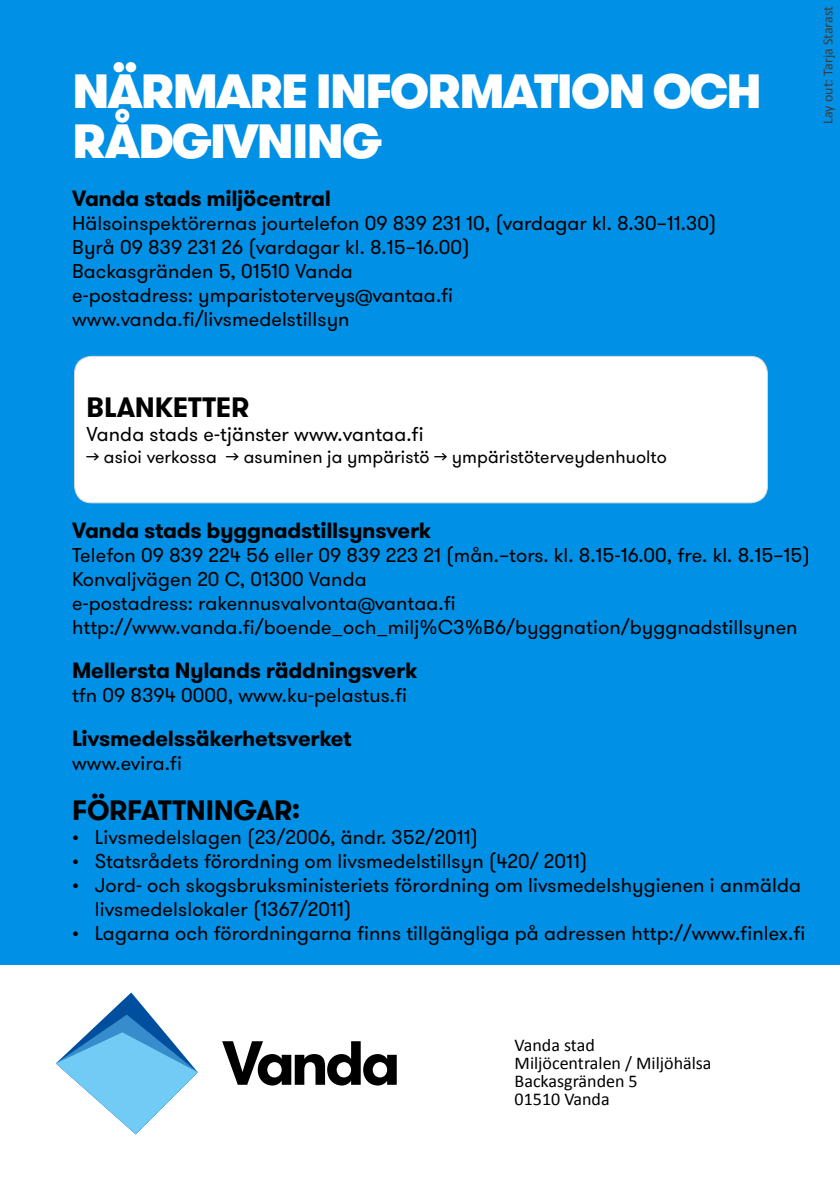
<style>
.page{position:relative;width:840px;height:1191px;background:#fff}
.page>*{position:absolute;margin:0;border:0;box-sizing:border-box;transform-origin:0 0}
.t1{font:900 48px/50px "GT Walsheim";letter-spacing:-.035em;color:#fff}
.t2{font:700 28px "GT Walsheim";letter-spacing:-.01em;color:#000}
.t3{font:700 22px "GT Walsheim";letter-spacing:-.015em;color:#000}
.t4{font:20px/24px "GT Walsheim";letter-spacing:.005em;color:#000}
.t5{font:18px "GT Walsheim";letter-spacing:.005em;color:#000}
.t6{font:18px/18px "Calibri";color:#000}
.t7{font:14px "Calibri";color:#3c3c3b}
</style>
<div class="page">
<div style="left:0;top:0;width:839px;height:964px;background:#0091e6"></div>
<svg style="left:56px;top:992px;width:142px;height:142px"></svg>
<svg style="left:222px;top:1041px;width:174px;height:44px"></svg>
<div style="left:75px;top:356px;width:692px;height:147px;background:#fff;border-radius:17px"></div>
<div style="left:74px;top:356px;width:693px;height:147px;border:1px solid #dbdbd8;border-radius:17px"></div>
<h1 class="t1" style="left:72px;top:66px;width:690px">NÄRMARE INFORMATION OCH<br>RÅDGIVNING</h1>
<p class="t3" style="left:72px;top:184px;width:260px">Vanda stads miljöcentral</p>
<p class="t4" style="left:72px;top:212px;width:645px">Hälsoinspektörernas jourtelefon 09 839 231 10, (vardagar kl. 8.30–11.30)<br>Byrå 09 839 231 26 (vardagar kl. 8.15–16.00)<br>Backasgränden 5, 01510 Vanda<br>e-postadress: ymparistoterveys@vantaa.fi www.vanda.fi/livsmedelstillsyn</p>
<p class="t7" style="left:818px;top:124px;width:119px;rotate:-90deg">Lay out: Tarja Starast</p>
<h2 class="t2" style="left:87px;top:389px;width:164px">BLANKETTER</h2>
<p class="t4" style="left:86px;top:422px;width:338px">Vanda stads e-tjänster www.vantaa.fi</p>
<p class="t5" style="left:86px;top:445px;width:581px">→ asioi verkossa → asuminen ja ympäristö → ympäristöterveydenhuolto</p>
<p class="t3" style="left:72px;top:516px;width:360px">Vanda stads byggnadstillsynsverk</p>
<p class="t4" style="left:72px;top:544px;width:739px">Telefon 09 839 224 56 eller 09 839 223 21 (mån.–tors. kl. 8.15-16.00, fre. kl. 8.15–15)<br>Konvaljvägen 20 C, 01300 Vanda<br>e-postadress: rakennusvalvonta@vantaa.fi http://www.vanda.fi/boende_och_milj%C3%B6/byggnation/byggnadstillsynen</p>
<p class="t3" style="left:72px;top:656px;width:346px">Mellersta Nylands räddningsverk</p>
<p class="t4" style="left:72px;top:684px;width:336px">tfn 09 8394 0000, www.ku-pelastus.fi</p>
<p class="t3" style="left:72px;top:724px;width:281px">Livsmedelssäkerhetsverket</p>
<p class="t4" style="left:72px;top:752px;width:111px">www.evira.fi</p>
<h2 class="t2" style="left:72px;top:792px;width:229px">FÖRFATTNINGAR:</h2>
<p class="t4" style="left:72px;top:826px;width:407px">• Livsmedelslagen (23/2006, ändr. 352/2011)</p>
<p class="t4" style="left:72px;top:850px;width:516px">• Statsrådets förordning om livsmedelstillsyn (420/ 2011)</p>
<p class="t4" style="left:95px;top:874px;width:707px;text-indent:-23px">• Jord- och skogsbruksministeriets förordning om livsmedelshygienen i anmälda livsmedelslokaler (1367/2011)</p>
<p class="t4" style="left:72px;top:922px;width:734px">• Lagarna och förordningarna finns tillgängliga på adressen http://www.finlex.fi</p>
<p class="t6" style="left:514px;top:1036px;width:198px">Vanda stad<br>Miljöcentralen / Miljöhälsa<br>Backasgränden 5<br>01510 Vanda</p>
</div>
